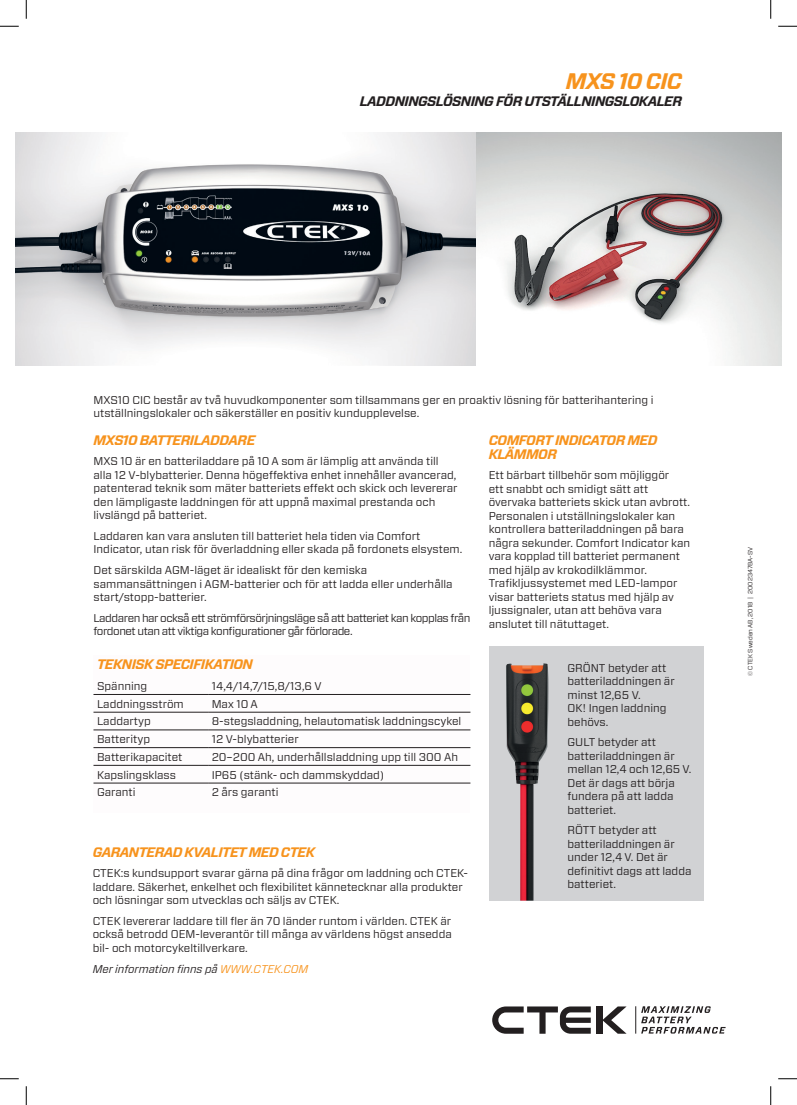
<style>
.page{position:relative;width:797px;height:1105px;background:#fff}
.page>*{position:absolute;margin:0;border:0;box-sizing:border-box;transform-origin:0 0}
.t1{font:italic 700 22.5px "Forza";letter-spacing:-.04em;color:#f7931d}
.t2{font:italic 700 13.75px/13.8px "Forza";letter-spacing:-.04em;color:#f7931d}
.t3{font:italic 700 13.75px "Forza";letter-spacing:-.04em;color:#231f20}
.t4{font:11.25px/13.5px "Forza";color:#231f20}
.t5{font:11.25px/13.5px "Forza";letter-spacing:-.04em;color:#231f20}
.t6{font:italic 11.25px "Forza";color:#231f20}
.t7{font:6.25px "Forza";color:#231f20}
.s1{color:#f7931d}
</style>
<div class="page">
<div style="left:596px;top:1006px;width:6px;height:28px;background:#231f20"></div>
<svg style="left:602px;top:1006px;width:24px;height:28px"></svg>
<svg style="left:492px;top:1006px;width:98px;height:28px"></svg>
<svg style="left:635px;top:1006px;width:90px;height:28px"></svg>
<img style="left:16px;top:133px;width:765px;height:233px">
<div style="left:489px;top:646px;width:214px;height:255px;background:#d1d2d4"></div>
<img style="left:506px;top:663px;width:42px;height:238px">
<hr style="left:93px;top:694px;width:115px;height:1px;background:#231f20">
<hr style="left:208px;top:694px;width:262px;height:1px;background:#231f20">
<hr style="left:93px;top:712px;width:115px;height:1px;background:#231f20">
<hr style="left:208px;top:712px;width:262px;height:1px;background:#231f20">
<hr style="left:93px;top:730px;width:115px;height:1px;background:#231f20">
<hr style="left:208px;top:730px;width:262px;height:1px;background:#231f20">
<hr style="left:93px;top:747px;width:115px;height:1px;background:#231f20">
<hr style="left:208px;top:747px;width:262px;height:1px;background:#231f20">
<hr style="left:93px;top:765px;width:115px;height:1px;background:#231f20">
<hr style="left:208px;top:765px;width:262px;height:1px;background:#231f20">
<hr style="left:93px;top:783px;width:115px;height:1px;background:#231f20">
<hr style="left:208px;top:783px;width:262px;height:1px;background:#231f20">
<svg style="left:0;top:25px;width:19px;height:2px"></svg>
<svg style="left:778px;top:25px;width:19px;height:2px"></svg>
<svg style="left:0;top:1078px;width:19px;height:1px"></svg>
<svg style="left:778px;top:1078px;width:19px;height:1px"></svg>
<svg style="left:25px;top:0;width:2px;height:19px"></svg>
<svg style="left:25px;top:1086px;width:2px;height:19px"></svg>
<svg style="left:770px;top:0;width:1px;height:19px"></svg>
<svg style="left:770px;top:1086px;width:1px;height:19px"></svg>
<h1 class="t1" style="left:566px;top:66px;width:118px">MXS 10 CIC</h1>
<p class="t3" style="left:360px;top:92px;width:324px">LADDNINGSLÖSNING FÖR UTSTÄLLNINGSLOKALER</p>
<p class="t4" style="left:93px;top:393px;width:561px">MXS10 CIC består av två huvudkomponenter som tillsammans ger en proaktiv lösning för batterihantering i utställningslokaler och säkerställer en positiv kundupplevelse.</p>
<p class="t2" style="left:93px;top:433px;width:163px">MXS10 BATTERILADDARE</p>
<p class="t4" style="left:93px;top:454px;width:365px">MXS 10 är en batteriladdare på 10 A som är lämplig att använda till alla 12 V-blybatterier. Denna högeffektiva enhet innehåller avancerad, patenterad teknik som mäter batteriets effekt och skick och levererar den lämpligaste laddningen för att uppnå maximal prestanda och livslängd på batteriet.</p>
<p class="t4" style="left:93px;top:529px;width:370px">Laddaren kan vara ansluten till batteriet hela tiden via Comfort<br>Indicator, utan risk för överladdning eller skada på fordonets elsystem.</p>
<p class="t4" style="left:93px;top:563px;width:361px">Det särskilda AGM-läget är idealiskt för den kemiska sammansättningen i AGM-batterier och för att ladda eller underhålla start/stopp-batterier.</p>
<p class="t5" style="left:93px;top:611px;width:378px">Laddaren har också ett strömförsörjningsläge så att batteriet kan kopplas från fordonet utan att viktiga konfigurationer går förlorade.</p>
<p class="t2" style="left:488px;top:433px;width:170px">COMFORT INDICATOR MED<br>KLÄMMOR</p>
<p class="t4" style="left:488px;top:468px;width:203px">Ett bärbart tillbehör som möjliggör<br>ett snabbt och smidigt sätt att övervaka batteriets skick utan avbrott.<br>Personalen i utställningslokaler kan kontrollera batteriladdningen på bara några sekunder. Comfort Indicator kan vara kopplad till batteriet permanent med hjälp av krokodilklämmor.<br>Trafikljussystemet med LED-lampor visar batteriets status med hjälp av ljussignaler, utan att behöva vara anslutet till nätuttaget.</p>
<p class="t4" style="left:567px;top:661px;width:109px">GRÖNT betyder att batteriladdningen är minst 12,65 V.<br>OK! Ingen laddning behövs.</p>
<p class="t4" style="left:567px;top:735px;width:125px">GULT betyder att batteriladdningen är mellan 12,4 och 12,65 V.<br>Det är dags att börja fundera på att ladda batteriet.</p>
<p class="t4" style="left:567px;top:823px;width:126px">RÖTT betyder att batteriladdningen är under 12,4 V. Det är definitivt dags att ladda batteriet.</p>
<p class="t2" style="left:97px;top:658px;width:157px">TEKNISK SPECIFIKATION</p>
<p class="t4" style="left:97px;top:679px;width:52px">Spänning</p>
<p class="t4" style="left:212px;top:679px;width:112px">14,4/14,7/15,8/13,6 V</p>
<p class="t4" style="left:97px;top:697px;width:88px">Laddningsström</p>
<p class="t4" style="left:212px;top:697px;width:48px">Max 10 A</p>
<p class="t4" style="left:97px;top:714px;width:55px">Laddartyp</p>
<p class="t4" style="left:212px;top:714px;width:251px">8-stegsladdning, helautomatisk laddningscykel</p>
<p class="t4" style="left:97px;top:732px;width:54px">Batterityp</p>
<p class="t4" style="left:212px;top:732px;width:88px">12 V-blybatterier</p>
<p class="t4" style="left:97px;top:750px;width:87px">Batterikapacitet</p>
<p class="t4" style="left:212px;top:750px;width:248px">20–200 Ah, underhållsladdning upp till 300 Ah</p>
<p class="t4" style="left:97px;top:768px;width:80px">Kapslingsklass</p>
<p class="t4" style="left:212px;top:768px;width:174px">IP65 (stänk- och dammskyddad)</p>
<p class="t4" style="left:97px;top:785px;width:40px">Garanti</p>
<p class="t4" style="left:212px;top:785px;width:68px">2 års garanti</p>
<p class="t2" style="left:93px;top:845px;width:224px">GARANTERAD KVALITET MED CTEK</p>
<p class="t4" style="left:93px;top:866px;width:377px">CTEK:s kundsupport svarar gärna på dina frågor om laddning och CTEK&shy;laddare. Säkerhet, enkelhet och flexibilitet kännetecknar alla produkter och lösningar som utvecklas och säljs av CTEK.</p>
<p class="t4" style="left:93px;top:914px;width:361px;text-align:justify">CTEK levererar laddare till fler än 70 länder runtom i världen. CTEK är också betrodd OEM-leverantör till många av världens högst ansedda bil- och motorcykeltillverkare.</p>
<p class="t6" style="left:93px;top:961px;width:217px">Mer information finns på <span class="s1">WWW.CTEK.COM</span></p>
<p class="t7" style="left:746px;top:676px;width:130px;rotate:-90deg">© CTEK Sweden AB, 2018 | 20023478A-SV</p>
</div>
